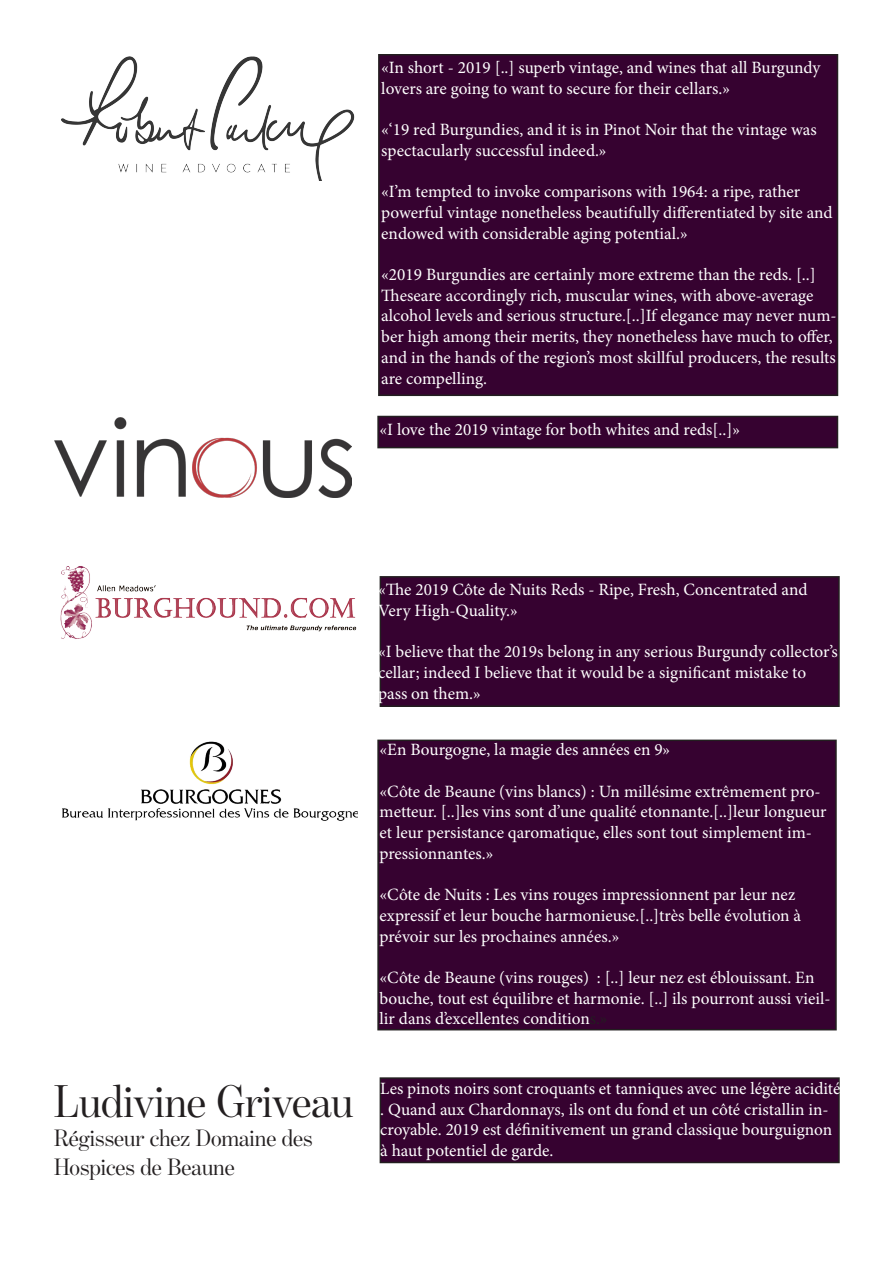
<style>
.page{position:relative;width:893px;height:1263px;background:#fff}
.page>*{position:absolute;margin:0;border:0;box-sizing:border-box;transform-origin:0 0}
.t1{font:46.5px "Benton Mod Disp";color:#231f20}
.t2{font:24px/28.8px "Benton Mod Disp";color:#231f20}
.t3{font:17.25px/20.7px "Minion Pro";color:#fff}
.s1{color:#231f20}
</style>
<div class="page">
<div style="left:378px;top:416px;width:459px;height:32px;background:#360230"></div>
<div style="left:377px;top:416px;width:461px;height:32px;border:2px solid #231f20"></div>
<div style="left:380px;top:577px;width:459px;height:129px;background:#360230"></div>
<div style="left:380px;top:576px;width:460px;height:131px;border:2px solid #231f20"></div>
<div style="left:378px;top:740px;width:458px;height:290px;background:#360230"></div>
<div style="left:377px;top:740px;width:460px;height:290px;border:2px solid #231f20"></div>
<div style="left:379px;top:55px;width:458px;height:340px;background:#360230"></div>
<div style="left:378px;top:54px;width:460px;height:342px;border:2px solid #231f20"></div>
<img style="left:61px;top:56px;width:294px;height:124px">
<img style="left:60px;top:566px;width:297px;height:73px">
<img style="left:54px;top:417px;width:298px;height:81px">
<img style="left:62px;top:741px;width:295px;height:80px">
<div style="left:380px;top:1078px;width:459px;height:84px;background:#360230"></div>
<div style="left:380px;top:1077px;width:460px;height:86px;border:2px solid #231f20"></div>
<p class="t3" style="left:381px;top:57px;width:441px">«In short - 2019 [..] superb vintage, and wines that all Burgundy lovers are going to want to secure for their cellars.»</p>
<p class="t3" style="left:381px;top:119px;width:437px">«‘19 red Burgundies, and it is in Pinot Noir that the vintage was spectacularly successful indeed.»</p>
<p class="t3" style="left:381px;top:181px;width:453px">«I’m tempted to invoke comparisons with 1964: a ripe, rather powerful vintage nonetheless beautifully differentiated by site and endowed with considerable aging potential.»</p>
<p class="t3" style="left:381px;top:264px;width:457px">«2019 Burgundies are certainly more extreme than the reds. [..] Theseare accordingly rich, muscular wines, with above-average alcohol levels and serious structure.[..]If elegance may never num&shy;ber high among their merits, they nonetheless have much to offer, and in the hands of the region’s most skillful producers, the results are compelling.</p>
<p class="t3" style="left:380px;top:420px;width:362px">«I love the 2019 vintage for both whites and reds[..]»</p>
<p class="t1" style="left:54px;top:1076px;width:301px">Ludivine Griveau</p>
<p class="t2" style="left:54px;top:1123px;width:260px">Régisseur chez Domaine des<br>Hospices de Beaune</p>
<p class="t3" style="left:378px;top:579px;width:431px">«The 2019 Côte de Nuits Reds - Ripe, Fresh, Concentrated and<br>Very High-Quality.»</p>
<p class="t3" style="left:378px;top:641px;width:461px">«I believe that the 2019s belong in any serious Burgundy collector’s cellar; indeed I believe that it would be a significant mistake to pass on them.»</p>
<p class="t3" style="left:380px;top:739px;width:292px">«En Bourgogne, la magie des années en 9»</p>
<p class="t3" style="left:380px;top:781px;width:448px">«Côte de Beaune (vins blancs) : Un millésime extrêmement pro&shy;metteur. [..]les vins sont d’une qualité etonnante.[..]leur longueur et leur persistance qaromatique, elles sont tout simplement im&shy;pressionnantes.»</p>
<p class="t3" style="left:380px;top:884px;width:423px">«Côte de Nuits : Les vins rouges impressionnent par leur nez expressif et leur bouche harmonieuse.[..]très belle évolution à prévoir sur les prochaines années.»</p>
<p class="t3" style="left:380px;top:967px;width:453px">«Côte de Beaune (vins rouges) : [..] leur nez est éblouissant. En bouche, tout est équilibre et harmonie. [..] ils pourront aussi vieil&shy;lir dans d’excellentes condition<span class="s1">s.»</span></p>
<p class="t3" style="left:380px;top:1078px;width:462px">Les pinots noirs sont croquants et tanniques avec une légère acidité . Quand aux Chardonnays, ils ont du fond et un côté cristallin in&shy;croyable. 2019 est définitivement un grand classique bourguignon à haut potentiel de garde.</p>
</div>
